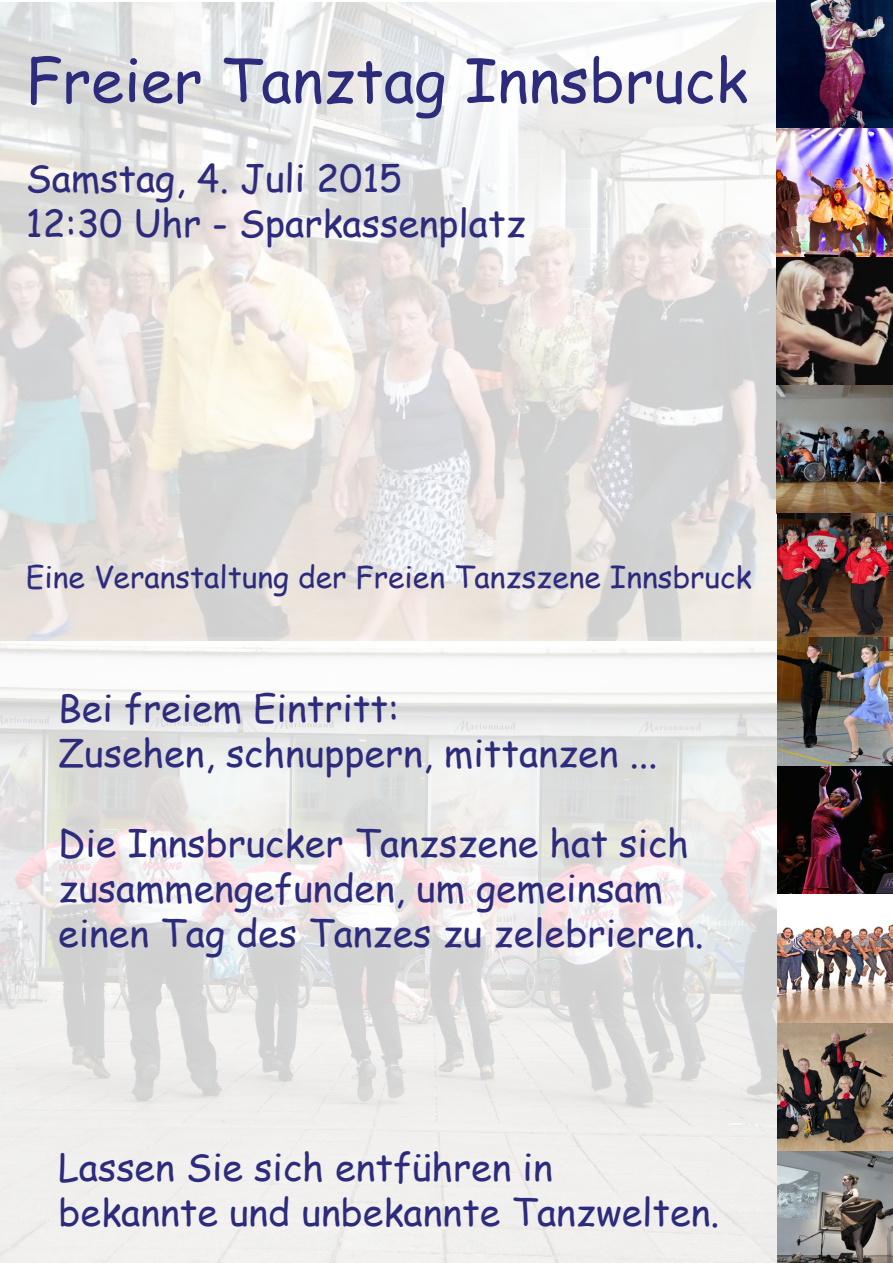
<style>
.page{position:relative;width:893px;height:1263px;background:#fff}
.page>*{position:absolute;margin:0;border:0;box-sizing:border-box;transform-origin:0 0}
.t1{font:60px "Comic Sans MS";color:#2d2b7c}
.t2{font:37.5px/45px "Comic Sans MS";color:#2d2b7c}
.t3{font:30px "Comic Sans MS";color:#2d2b7c}
</style>
<div class="page">
<img style="left:0;top:2px;width:777px;height:636px">
<img style="left:777px;top:0;width:116px;height:1263px">
<img style="left:0;top:638px;width:777px;height:625px">
<h1 class="t1" style="left:26px;top:36px;width:724px">Freier Tanztag Innsbruck</h1>
<p class="t2" style="left:26px;top:155px;width:502px">Samstag, 4. Juli 2015<br>12:30 Uhr - Sparkassenplatz</p>
<p class="t3" style="left:26px;top:555px;width:727px">Eine Veranstaltung der Freien Tanzszene Innsbruck</p>
<p class="t2" style="left:58px;top:684px;width:601px">Bei freiem Eintritt:<br>Zusehen, schnuppern, mittanzen ...</p>
<p class="t2" style="left:58px;top:819px;width:647px">Die Innsbrucker Tanzszene hat sich zusammengefunden, um gemeinsam einen Tag des Tanzes zu zelebrieren.</p>
<p class="t2" style="left:58px;top:1143px;width:663px">Lassen Sie sich entführen in bekannte und unbekannte Tanzwelten.</p>
</div>
